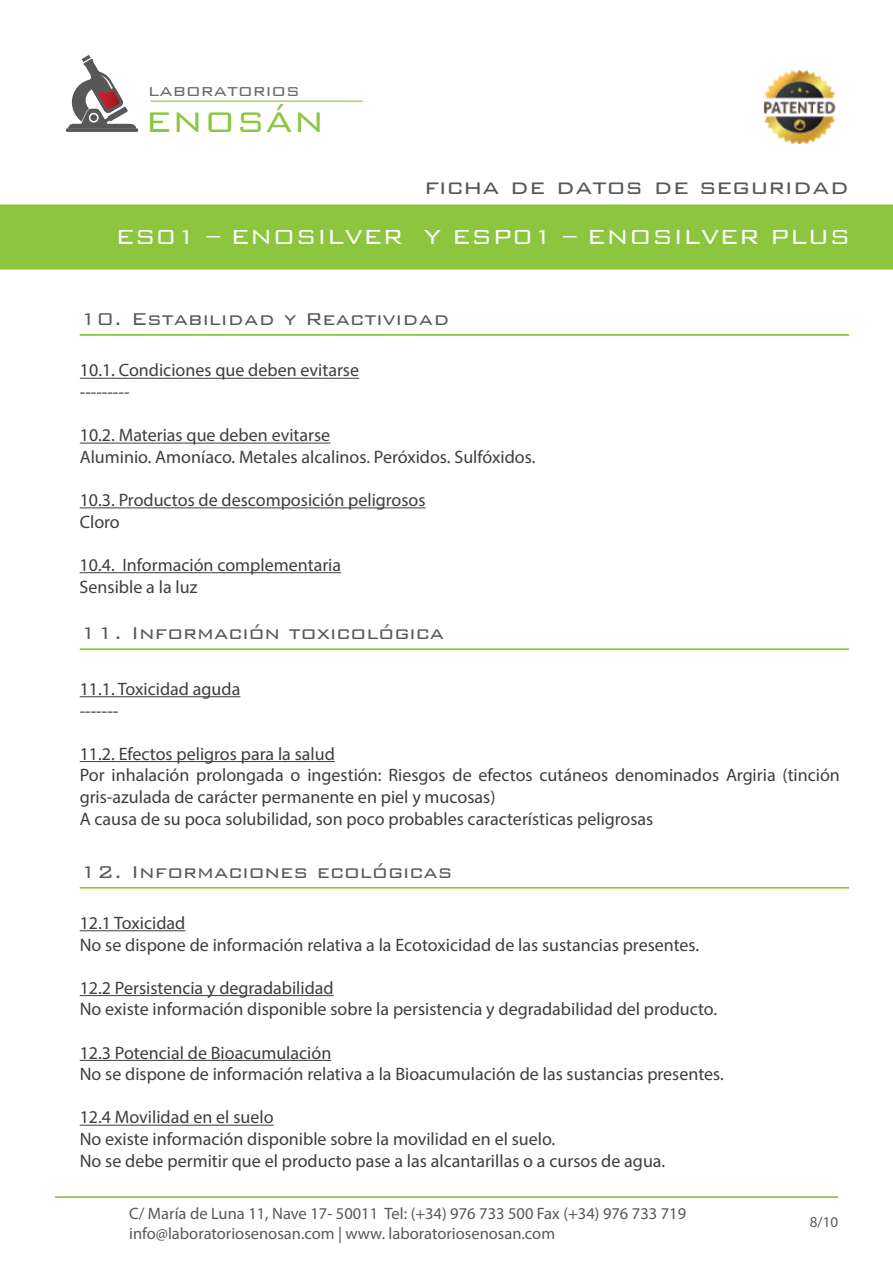
<style>
.page{position:relative;width:893px;height:1263px;background:#fff}
.page>*{position:absolute;margin:0;border:0;box-sizing:border-box;transform-origin:0 0}
.t1{font:300 37.95px "Bank Gothic";color:#8bc63e}
.t2{font:300 27.3px "Bank Gothic";color:#57585a}
.t3{font:300 27.15px "Bank Gothic";color:#fff}
.t4{font:300 22.95px "Bank Gothic";color:#57585a}
.t5{font:300 21.15px "Bank Gothic";color:#6c6d70}
.t6{font:18px/21.6px "Myriad Pro";color:#3e3e3f}
.t7{font:16.5px/19.8px "Myriad Pro";color:#57585a}
.t8{font:15px "Myriad Pro";color:#57585a}
</style>
<div class="page">
<hr style="left:80px;top:334px;width:769px;height:2px;background:#8bc63e">
<hr style="left:80px;top:378px;width:279px;height:1px;background:#3e3e3f">
<hr style="left:80px;top:443px;width:250px;height:1px;background:#3e3e3f">
<hr style="left:80px;top:507px;width:346px;height:1px;background:#3e3e3f">
<hr style="left:80px;top:572px;width:261px;height:1px;background:#3e3e3f">
<hr style="left:80px;top:696px;width:160px;height:1px;background:#3e3e3f">
<hr style="left:80px;top:761px;width:255px;height:1px;background:#3e3e3f">
<img style="left:764px;top:70px;width:72px;height:74px">
<div style="left:0;top:205px;width:893px;height:64px;background:#8bc63e"></div>
<div style="left:0;top:204px;width:893px;height:65px;border:2px solid #8bc63e"></div>
<hr style="left:151px;top:101px;width:212px;height:1px;background:#8bc63e">
<svg style="left:66px;top:128px;width:72px;height:4px"></svg>
<svg style="left:68px;top:55px;width:68px;height:74px"></svg>
<hr style="left:55px;top:1196px;width:783px;height:2px;background:#8bc63e">
<hr style="left:80px;top:648px;width:769px;height:2px;background:#8bc63e">
<hr style="left:80px;top:930px;width:105px;height:1px;background:#3e3e3f">
<hr style="left:80px;top:995px;width:254px;height:1px;background:#3e3e3f">
<hr style="left:80px;top:1060px;width:251px;height:1px;background:#3e3e3f">
<hr style="left:80px;top:1125px;width:194px;height:1px;background:#3e3e3f">
<hr style="left:80px;top:887px;width:769px;height:2px;background:#8bc63e">
<p class="t5" style="left:148px;top:74px;width:153px">laboratorios</p>
<h1 class="t1" style="left:145px;top:93px;width:181px">ENOSÁN</h1>
<h2 class="t2" style="left:424px;top:166px;width:426px">ficha de datos de seguridad</h2>
<h3 class="t3" style="left:116px;top:216px;width:737px">ES01 – ENOSILVER Y ESP01 – ENOSILVER PLUS</h3>
<p class="t4" style="left:80px;top:302px;width:372px">10. Estabilidad y Reactividad</p>
<p class="t6" style="left:80px;top:359px;width:281px">10.1. Condiciones que deben evitarse ---------</p>
<p class="t6" style="left:80px;top:424px;width:457px">10.2. Materias que deben evitarse<br>Aluminio. Amoníaco. Metales alcalinos. Peróxidos. Sulfóxidos.</p>
<p class="t6" style="left:80px;top:489px;width:347px">10.3. Productos de descomposición peligrosos<br>Cloro</p>
<p class="t6" style="left:80px;top:554px;width:263px">10.4. Información complementaria<br>Sensible a la luz</p>
<p class="t4" style="left:80px;top:616px;width:366px">11. Información toxicológica</p>
<p class="t6" style="left:80px;top:678px;width:162px">11.1. Toxicidad aguda -------</p>
<p class="t6" style="left:80px;top:743px;width:762px">11.2. Efectos peligros para la salud<br>Por inhalación prolongada o ingestión: Riesgos de efectos cutáneos denominados Argiria (tinción gris-azulada de carácter permanente en piel y mucosas)<br>A causa de su poca solubilidad, son poco probables características peligrosas</p>
<p class="t4" style="left:80px;top:854px;width:374px">12. Informaciones ecológicas</p>
<p class="t6" style="left:80px;top:912px;width:621px">12.1 Toxicidad<br>No se dispone de información relativa a la Ecotoxicidad de las sustancias presentes.</p>
<p class="t6" style="left:80px;top:977px;width:639px">12.2 Persistencia y degradabilidad<br>No existe información disponible sobre la persistencia y degradabilidad del producto.</p>
<p class="t6" style="left:80px;top:1041px;width:646px">12.3 Potencial de Bioacumulación<br>No se dispone de información relativa a la Bioacumulación de las sustancias presentes.</p>
<p class="t6" style="left:80px;top:1106px;width:587px">12.4 Movilidad en el suelo<br>No existe información disponible sobre la movilidad en el suelo.<br>No se debe permitir que el producto pase a las alcantarillas o a cursos de agua.</p>
<p class="t7" style="left:129px;top:1203px;width:558px">C/ María de Luna 11, Nave 17- 50011 Tel: (+34) 976 733 500 Fax (+34) 976 733 719 info@laboratoriosenosan.com | www. laboratoriosenosan.com</p>
<p class="t8" style="left:810px;top:1213px;width:30px">8/10</p>
</div>
